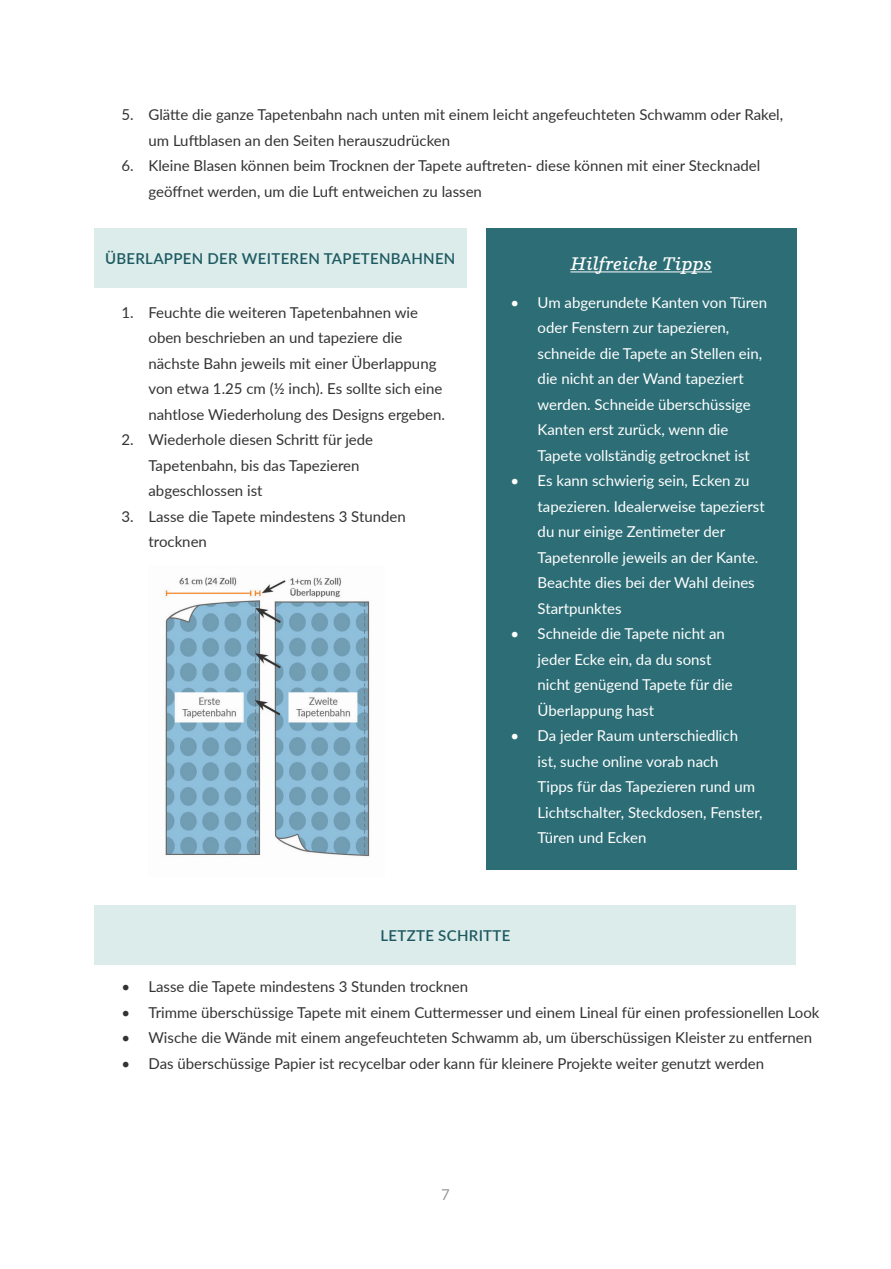
<style>
.page{position:relative;width:891px;height:1269px;background:#fff}
.page>*{position:absolute;margin:0;border:0;box-sizing:border-box;transform-origin:0 0}
.t1{font:italic 600 18px "Parry Pro";letter-spacing:.02em;color:#fff}
.t2{font:15px/25.5px "Lato";color:#323332}
.t3{font:15px/25.5px "Lato";color:#fff}
.t4{font:600 15px "Lato";letter-spacing:.02em;color:#1e5a61}
.t5{font:15px "Lato";color:#989999}
</style>
<div class="page">
<div style="left:94px;top:228px;width:373px;height:60px;background:#dbeceb"></div>
<img style="left:164px;top:577px;width:206px;height:280px">
<div style="left:486px;top:228px;width:310px;height:642px;background:#2d6e76"></div>
<hr style="left:570px;top:271px;width:142px;height:1px;background:#fff">
<div style="left:94px;top:905px;width:702px;height:60px;background:#dbeceb"></div>
<p class="t2" style="left:148px;top:101px;width:636px;text-indent:-27px">5. Glätte die ganze Tapetenbahn nach unten mit einem leicht angefeuchteten Schwamm oder Rakel, um Luftblasen an den Seiten herauszudrücken</p>
<p class="t2" style="left:148px;top:152px;width:613px;text-indent:-27px">6. Kleine Blasen können beim Trocknen der Tapete auftreten- diese können mit einer Stecknadel geöffnet werden, um die Luft entweichen zu lassen</p>
<p class="t4" style="left:105px;top:248px;width:352px">ÜBERLAPPEN DER WEITEREN TAPETENBAHNEN</p>
<p class="t1" style="left:570px;top:251px;width:143px">Hilfreiche Tipps</p>
<p class="t3" style="left:538px;top:289px;width:231px;text-indent:-27px">• Um abgerundete Kanten von Türen oder Fenstern zur tapezieren, schneide die Tapete an Stellen ein, die nicht an der Wand tapeziert werden. Schneide überschüssige<br>Kanten erst zurück, wenn die<br>Tapete vollständig getrocknet ist</p>
<p class="t3" style="left:538px;top:467px;width:229px;text-indent:-27px">• Es kann schwierig sein, Ecken zu tapezieren. Idealerweise tapezierst du nur einige Zentimeter der<br>Tapetenrolle jeweils an der Kante.<br>Beachte dies bei der Wahl deines<br>Startpunktes</p>
<p class="t3" style="left:538px;top:620px;width:197px;text-indent:-27px">• Schneide die Tapete nicht an jeder Ecke ein, da du sonst nicht genügend Tapete für die<br>Überlappung hast</p>
<p class="t3" style="left:538px;top:722px;width:227px;text-indent:-27px">• Da jeder Raum unterschiedlich<br>ist, suche online vorab nach<br>Tipps für das Tapezieren rund um<br>Lichtschalter, Steckdosen, Fenster,<br>Türen und Ecken</p>
<p class="t2" style="left:148px;top:299px;width:298px;text-indent:-27px">1. Feuchte die weiteren Tapetenbahnen wie oben beschrieben an und tapeziere die nächste Bahn jeweils mit einer Überlappung von etwa 1.25 cm (½ inch). Es sollte sich eine nahtlose Wiederholung des Designs ergeben.</p>
<p class="t2" style="left:148px;top:427px;width:226px;text-indent:-27px">2. Wiederhole diesen Schritt für jede<br>Tapetenbahn, bis das Tapezieren abgeschlossen ist</p>
<p class="t2" style="left:148px;top:503px;width:259px;text-indent:-27px">3. Lasse die Tapete mindestens 3 Stunden trocknen</p>
<p class="t4" style="left:381px;top:925px;width:131px">LETZTE SCHRITTE</p>
<p class="t2" style="left:122px;top:973px;width:348px">• Lasse die Tapete mindestens 3 Stunden trocknen</p>
<p class="t2" style="left:122px;top:999px;width:700px">• Trimme überschüssige Tapete mit einem Cuttermesser und einem Lineal für einen professionellen Look</p>
<p class="t2" style="left:122px;top:1024px;width:692px">• Wische die Wände mit einem angefeuchteten Schwamm ab, um überschüssigen Kleister zu entfernen</p>
<p class="t2" style="left:122px;top:1050px;width:644px">• Das überschüssige Papier ist recycelbar oder kann für kleinere Projekte weiter genutzt werden</p>
<p class="t5" style="left:441px;top:1184px;width:10px">7</p>
</div>
